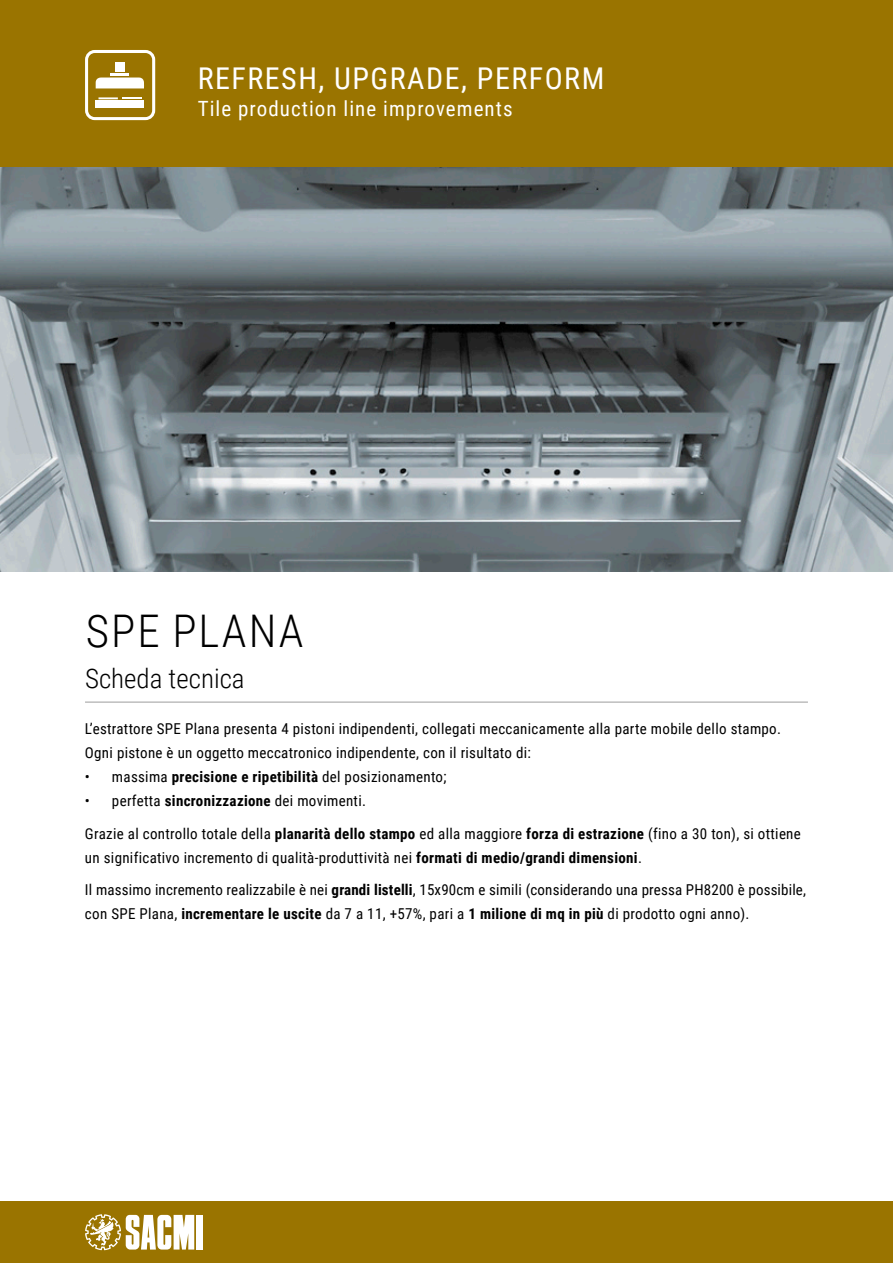
<style>
.page{position:relative;width:893px;height:1263px;background:#fff}
.page>*{position:absolute;margin:0;border:0;box-sizing:border-box;transform-origin:0 0}
.t1{font:300 45px "Roboto Condensed";letter-spacing:.045em;color:#000}
.t2{font:30px "Roboto Condensed";letter-spacing:.05em;color:#fff}
.t3{font:300 27px "Roboto Condensed";color:#000}
.t4{font:21px "Roboto Condensed";letter-spacing:.05em;color:#fff}
.t5{font:15px/32.5px "Roboto Condensed";letter-spacing:.02em;color:#000}
.s1{font-weight:700}
</style>
<div class="page">
<div style="left:0;top:0;width:893px;height:168px;background:#9a7400"></div>
<div style="left:0;top:1201px;width:893px;height:62px;background:#9a7400"></div>
<div style="left:196px;top:1215px;width:6px;height:34px;background:#fff"></div>
<svg style="left:85px;top:1214px;width:109px;height:36px"></svg>
<hr style="left:85px;top:702px;width:723px;height:1px;background:#9c9c9c">
<div style="left:85px;top:50px;width:70px;height:70px;border:3px solid #fff;border-radius:8px"></div>
<svg style="left:96px;top:78px;width:48px;height:10px"></svg>
<div style="left:96px;top:100px;width:48px;height:8px;background:#fff"></div>
<div style="left:115px;top:62px;width:9px;height:10px;background:#fff"></div>
<hr style="left:110px;top:73px;width:19px;height:3px;background:#fff">
<svg style="left:98px;top:97px;width:43px;height:2px"></svg>
<img style="left:0;top:168px;width:893px;height:404px">
<h2 class="t2" style="left:198px;top:58px;width:408px">REFRESH, UPGRADE, PERFORM</h2>
<h3 class="t4" style="left:198px;top:94px;width:316px">Tile production line improvements</h3>
<h1 class="t1" style="left:86px;top:600px;width:219px">SPE PLANA</h1>
<h3 class="t3" style="left:85px;top:659px;width:161px">Scheda tecnica</h3>
<p class="t5" style="left:85px;top:716px;width:698px;line-height:24px">L’estrattore SPE Plana presenta 4 pistoni indipendenti, collegati meccanicamente alla parte mobile dello stampo.<br>Ogni pistone è un oggetto meccatronico indipendente, con il risultato di:</p>
<p class="t5" style="left:85px;top:760px;width:363px">• massima <span class="s1">precisione e ripetibilità</span> del posizionamento;</p>
<p class="t5" style="left:85px;top:784px;width:717px">• perfetta <span class="s1">sincronizzazione</span> dei movimenti.<br>Grazie al controllo totale della <span class="s1">planarità dello stampo</span> ed alla maggiore <span class="s1">forza di estrazione</span> (fino a 30 ton), si ottiene</p>
<p class="t5" style="left:85px;top:840px;width:723px">un significativo incremento di qualità-produttività nei <span class="s1">formati di medio/grandi dimensioni</span>.<br>Il massimo incremento realizzabile è nei <span class="s1">grandi listelli</span>, 15x90cm e simili (considerando una pressa PH8200 è possibile,</p>
<p class="t5" style="left:85px;top:897px;width:666px">con SPE Plana, <span class="s1">incrementare le uscite</span> da 7 a 11, +57%, pari a <span class="s1">1 milione di mq in più</span> di prodotto ogni anno).</p>
</div>
